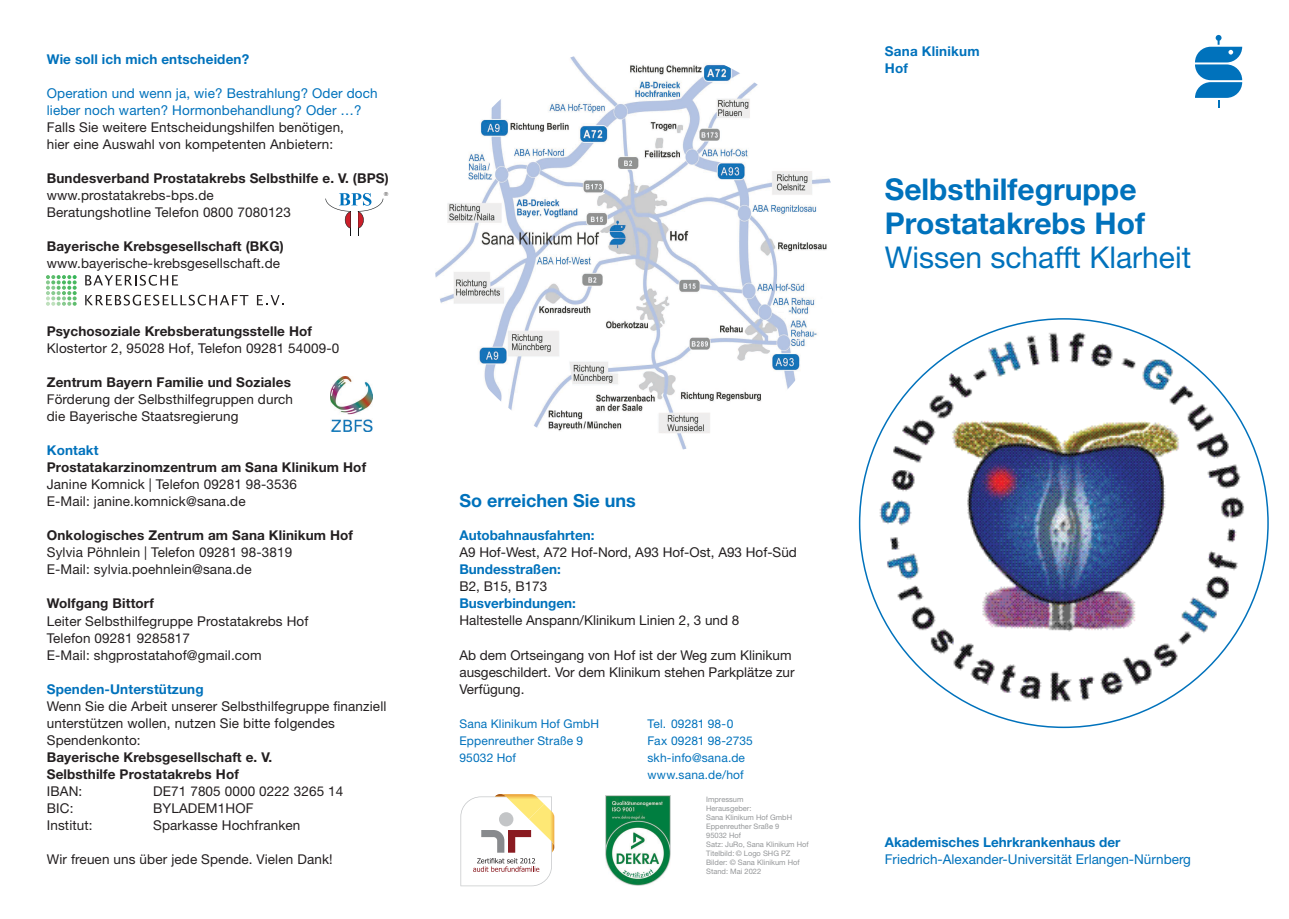
<style>
.page{position:relative;width:1289px;height:919px;background:#fff}
.page>*{position:absolute;margin:0;border:0;box-sizing:border-box;transform-origin:0 0}
.t1{font:700 30px/34px "Helvetica Neue LT Pro";color:#0072bc}
.t2{font:30px "Helvetica Neue LT Pro";color:#0072bc}
.t3{font:700 18px "Helvetica Neue LT Pro";color:#0072bc}
.t4{font:13.5px/17px "Helvetica Neue LT Pro";letter-spacing:.01em;color:#231f20}
.t5{font:700 13.5px/17px "Helvetica Neue LT Pro";letter-spacing:.01em;color:#231f20}
.t6{font:700 13.5px "Helvetica Neue LT Pro";color:#0072bc}
.t7{font:13.5px/17px "Helvetica Neue LT Pro";letter-spacing:.01em;color:#0072bc}
.t8{font:700 13.5px/17px "Helvetica Neue LT Pro";letter-spacing:.02em;color:#0072bc}
.t9{font:12px/17px "Helvetica Neue LT Pro";letter-spacing:.015em;color:#0072bc}
.t10{font:7.5px/9px "Helvetica Neue LT Pro";color:#949698}
.t11{font:5.7px "Avant Garde IT Cby BT";color:#231f20}
</style>
<div class="page">
<img style="left:434px;top:46px;width:408px;height:408px;border-radius:204px">
<img style="left:605px;top:795px;width:65px;height:90px">
<svg style="left:460px;top:794px;width:95px;height:92px"></svg>
<img style="left:858px;top:318px;width:410px;height:410px">
<svg style="left:325px;top:193px;width:58px;height:43px"></svg>
<img style="left:330px;top:376px;width:43px;height:55px">
<svg style="left:85px;top:275px;width:93px;height:11px"></svg>
<svg style="left:85px;top:295px;width:163px;height:10px"></svg>
<svg style="left:257px;top:295px;width:27px;height:10px"></svg>
<svg style="left:46px;top:275px;width:31px;height:31px"></svg>
<svg style="left:1195px;top:35px;width:47px;height:73px"></svg>
<p class="t6" style="left:47px;top:51px;width:204px">Wie soll ich mich entscheiden?</p>
<p class="t7" style="left:47px;top:84px;width:332px">Operation und wenn ja, wie? Bestrahlung? Oder doch lieber noch warten? Hormonbehandlung? Oder …?</p>
<p class="t4" style="left:47px;top:118px;width:299px">Falls Sie weitere Entscheidungshilfen benötigen, hier eine Auswahl von kompetenten Anbietern:</p>
<p class="t5" style="left:47px;top:169px;width:343px">Bundesverband Prostatakrebs Selbsthilfe e. V. (BPS)</p>
<p class="t4" style="left:47px;top:186px;width:245px">www.prostatakrebs-bps.de<br>Beratungshotline Telefon 0800 7080123</p>
<p class="t5" style="left:47px;top:237px;width:238px">Bayerische Krebsgesellschaft (BKG)</p>
<p class="t4" style="left:47px;top:254px;width:235px">www.bayerische-krebsgesellschaft.de</p>
<p class="t11" style="left:384px;top:191px;width:6px">®</p>
<p class="t5" style="left:47px;top:322px;width:267px">Psychosoziale Krebsberatungsstelle Hof</p>
<p class="t4" style="left:47px;top:339px;width:294px">Klostertor 2, 95028 Hof, Telefon 09281 54009-0</p>
<p class="t5" style="left:47px;top:373px;width:246px">Zentrum Bayern Familie und Soziales</p>
<p class="t4" style="left:47px;top:390px;width:248px">Förderung der Selbsthilfegruppen durch die Bayerische Staatsregierung</p>
<p class="t6" style="left:47px;top:442px;width:53px">Kontakt</p>
<p class="t5" style="left:47px;top:458px;width:321px">Prostatakarzinomzentrum am Sana Klinikum Hof</p>
<p class="t4" style="left:47px;top:475px;width:252px">Janine Komnick | Telefon 09281 98-3536<br>E-Mail: janine.komnick@sana.de</p>
<p class="t5" style="left:47px;top:526px;width:308px">Onkologisches Zentrum am Sana Klinikum Hof</p>
<p class="t4" style="left:47px;top:543px;width:247px">Sylvia Pöhnlein | Telefon 09281 98-3819<br>E-Mail: sylvia.poehnlein@sana.de</p>
<p class="t5" style="left:47px;top:595px;width:108px">Wolfgang Bittorf</p>
<p class="t4" style="left:47px;top:612px;width:263px">Leiter Selbsthilfegruppe Prostatakrebs Hof<br>Telefon 09281 9285817<br>E-Mail: shgprostatahof@gmail.com</p>
<p class="t6" style="left:47px;top:680px;width:158px">Spenden-Unterstützung</p>
<p class="t4" style="left:47px;top:697px;width:341px">Wenn Sie die Arbeit unserer Selbsthilfegruppe finanziell unterstützen wollen, nutzen Sie bitte folgendes<br>Spendenkonto:</p>
<p class="t5" style="left:47px;top:748px;width:227px">Bayerische Krebsgesellschaft e. V.<br>Selbsthilfe Prostatakrebs Hof</p>
<p class="t4" style="left:47px;top:782px;width:37px">IBAN:</p>
<p class="t4" style="left:153px;top:782px;width:192px">DE71 7805 0000 0222 3265 14</p>
<p class="t4" style="left:47px;top:799px;width:28px">BIC:</p>
<p class="t4" style="left:153px;top:799px;width:102px">BYLADEM1HOF</p>
<p class="t4" style="left:47px;top:816px;width:47px">Institut:</p>
<p class="t4" style="left:153px;top:816px;width:149px">Sparkasse Hochfranken</p>
<p class="t4" style="left:47px;top:850px;width:287px">Wir freuen uns über jede Spende. Vielen Dank!</p>
<h2 class="t3" style="left:459px;top:489px;width:178px">So erreichen Sie uns</h2>
<p class="t6" style="left:459px;top:527px;width:137px">Autobahnausfahrten:</p>
<p class="t4" style="left:459px;top:543px;width:339px">A9 Hof-West, A72 Hof-Nord, A93 Hof-Ost, A93 Hof-Süd</p>
<p class="t6" style="left:459px;top:561px;width:103px">Bundesstraßen:</p>
<p class="t4" style="left:459px;top:577px;width:89px">B2, B15, B173</p>
<p class="t6" style="left:459px;top:595px;width:118px">Busverbindungen:</p>
<p class="t4" style="left:459px;top:611px;width:281px">Haltestelle Anspann/Klinikum Linien 2, 3 und 8</p>
<p class="t4" style="left:459px;top:645px;width:337px">Ab dem Ortseingang von Hof ist der Weg zum Klinikum ausgeschildert. Vor dem Klinikum stehen Parkplätze zur<br>Verfügung.</p>
<p class="t9" style="left:459px;top:714px;width:141px">Sana Klinikum Hof GmbH<br>Eppenreuther Straße 9<br>95032 Hof</p>
<p class="t9" style="left:647px;top:714px;width:107px">Tel. 09281 98-0<br>Fax 09281 98-2735 skh-info@sana.de www.sana.de/hof</p>
<p class="t10" style="left:706px;top:794px;width:104px">Impressum<br>Herausgeber:<br>Sana Klinikum Hof GmbH<br>Eppenreuther Sraße 9<br>95032 Hof<br>Satz: JuRo, Sana Klinikum Hof<br>Titelbild: © Logo SHG PZ<br>Bilder: © Sana Klinikum Hof<br>Stand: Mai 2022</p>
<p class="t8" style="left:884px;top:43px;width:96px">Sana Klinikum<br>Hof</p>
<h1 class="t1" style="left:884px;top:171px;width:262px">Selbsthilfegruppe<br>Prostatakrebs Hof</h1>
<h1 class="t2" style="left:884px;top:239px;width:308px">Wissen schafft Klarheit</h1>
<p class="t6" style="left:884px;top:833px;width:237px">Akademisches Lehrkrankenhaus der</p>
<p class="t7" style="left:884px;top:850px;width:307px">Friedrich-Alexander-Universität Erlangen-Nürnberg</p>
</div>
